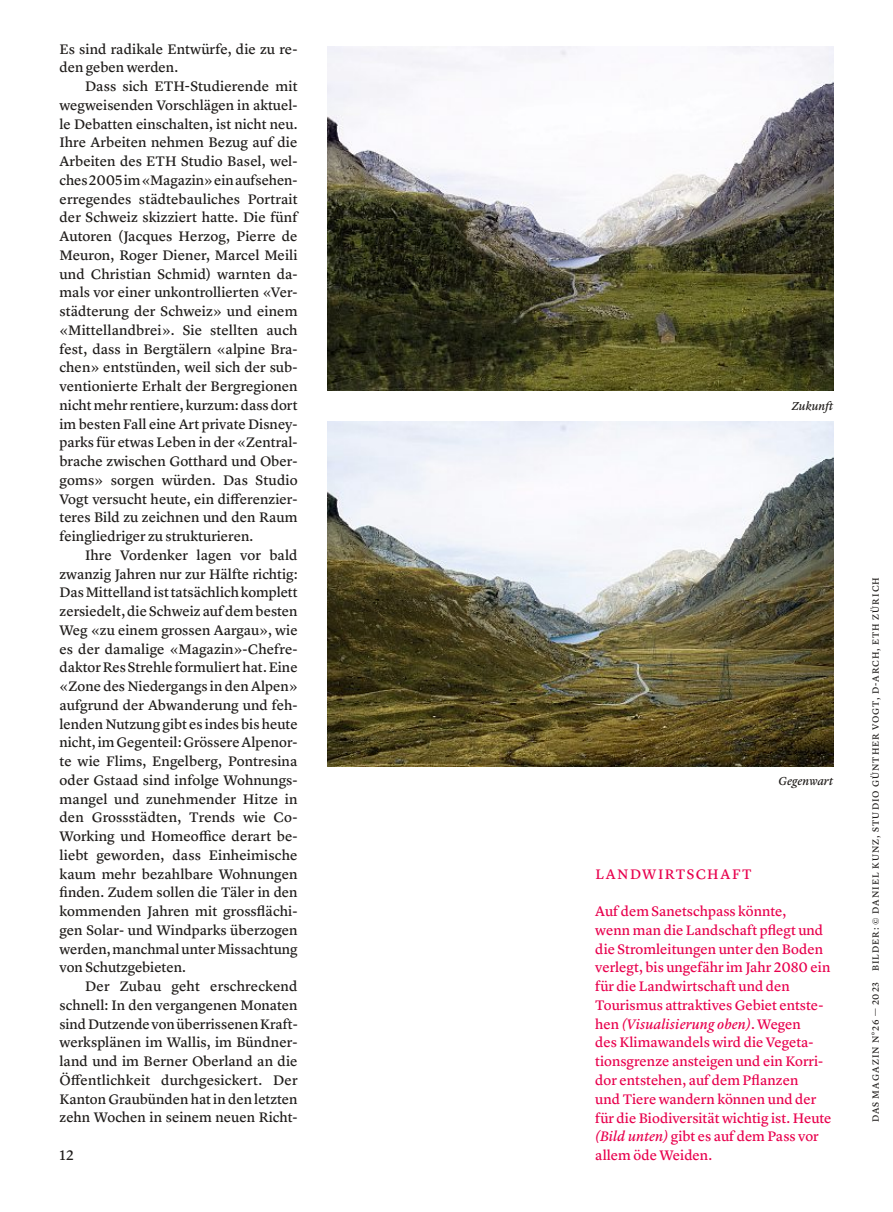
<style>
.page{position:relative;width:893px;height:1212px;background:#fff}
.page>*{position:absolute;margin:0;border:0;box-sizing:border-box;transform-origin:0 0}
.t1{font:14.4px/18.8px "Lyon Text Regular No.2 OV BIDONU";color:#1f1c1a;text-align:justify}
.t2{font:14.4px/18.8px "Lyon Text Regular No.2 OV BIDONU";color:#e8004d}
.t3{font:14.4px "Lyon Text Regular No.2 Italic OV BIDONV";letter-spacing:.005em;color:#e8004d}
.t4{font:14.4px "Lyon Text Regular No.2 OV BIDONU";letter-spacing:.105em;color:#e8004d}
.t5{font:12px "Lyon Text Regular No.2 Italic OV BIDONV";letter-spacing:.005em;color:#1f1c1a}
.t6{font:9.3px "Lyon Text Regular No.2 OV BIDONU";letter-spacing:.115em;color:#1f1c1a}
.s1{font-family:"Lyon Text Regular No.2 OV BIDONU"}
.s2{font-family:"Lyon Text Regular No.2 Italic OV BIDONV"}
</style>
<div class="page">
<img style="left:327px;top:47px;width:506px;height:344px">
<img style="left:327px;top:422px;width:506px;height:344px">
<p class="t1" style="left:60px;top:39px;width:240px">Es sind radikale Entwürfe, die zu re&shy;den geben werden.</p>
<p class="t1" style="left:60px;top:77px;width:240px;text-indent:26px">Dass sich ETH-Studierende mit wegweisenden Vorschlägen in aktuel&shy;le Debatten einschalten, ist nicht neu.<br>Ihre Arbeiten nehmen Bezug auf die Arbeiten des ETH Studio Basel, wel&shy;ches2005im«Magazin»einaufsehen&shy;erregendes städtebauliches Portrait der Schweiz skizziert hatte. Die fünf Autoren (Jacques Herzog, Pierre de Meuron, Roger Diener, Marcel Meili und Christian Schmid) warnten da&shy;mals vor einer unkontrollierten «Ver&shy;städterung der Schweiz» und einem «Mittellandbrei». Sie stellten auch fest, dass in Bergtälern «alpine Bra&shy;chen» entstünden, weil sich der sub&shy;ventionierte Erhalt der Bergregionen nichtmehrrentiere, kurzum:dassdort im besten Fall eine Art private Disney&shy;parks für etwas Leben in der «Zentral&shy;brache zwischen Gotthard und Ober&shy;goms» sorgen würden. Das Studio Vogt versucht heute, ein differenzier&shy;teres Bild zu zeichnen und den Raum feingliedriger zu strukturieren.</p>
<p class="t1" style="left:60px;top:545px;width:240px;text-indent:26px">Ihre Vordenker lagen vor bald zwanzig Jahren nur zur Hälfte richtig:<br>DasMittellandisttatsächlichkomplett zersiedelt,dieSchweizaufdembesten Weg «zu einem grossen Aargau», wie es der damalige «Magazin»-Chefre&shy;daktorResStrehleformulierthat.Eine «Zone des Niedergangs in den Alpen» aufgrund der Abwanderung und feh&shy;lenden Nutzung gibt es indes bis heute nicht,imGegenteil:GrössereAlpenor&shy;te wie Flims, Engelberg, Pontresina oder Gstaad sind infolge Wohnungs&shy;mangel und zunehmender Hitze in den Grossstädten, Trends wie Co-Working und Homeoffice derart be&shy;liebt geworden, dass Einheimische kaum mehr bezahlbare Wohnungen finden. Zudem sollen die Täler in den kommenden Jahren mit grossflächi&shy;gen Solar- und Windparks überzogen werden,manchmalunterMissachtung von Schutzgebieten.</p>
<p class="t1" style="left:60px;top:977px;width:240px;text-indent:26px">Der Zubau geht erschreckend schnell: In den vergangenen Monaten sindDutzendevonüberrissenenKraft&shy;werksplänen im Wallis, im Bündner&shy;land und im Berner Oberland an die Öffentlichkeit durchgesickert. Der Kanton Graubünden hat in den letzten zehn Wochen in seinem neuen Richt-</p>
<p class="t1" style="left:60px;top:1145px;width:15px">12</p>
<p class="t5" style="left:792px;top:399px;width:43px">Zukunft</p>
<p class="t5" style="left:778px;top:774px;width:56px">Gegenwart</p>
<p class="t4" style="left:595px;top:865px;width:158px">LANDWIRTSCHAFT</p>
<p class="t2" style="left:595px;top:902px;width:237px">Auf dem Sanetschpass könnte,<br>wenn man die Landschaft pflegt und die Stromleitungen unter den Boden verlegt, bis ungefähr im Jahr 2080 ein für die Landwirtschaft und den Tourismus attraktives Gebiet entste-</p>
<p class="t3" style="left:595px;top:1015px;width:207px"><span class="s1">hen</span> (Visualisierung oben)<span class="s1">. Wegen</span></p>
<p class="t2" style="left:595px;top:1033px;width:238px">des Klimawandels wird die Vegeta&shy;tionsgrenze ansteigen und ein Korri&shy;dor entstehen, auf dem Pflanzen<br>und Tiere wandern können und der für die Biodiversität wichtig ist. Heute <span class="s2">(Bild unten)</span>gibt es auf dem Pass vor allem öde Weiden.</p>
<p class="t6" style="left:870px;top:1122px;width:547px;rotate:-90deg">DAS MAGAZIN N°26 — 2023 BILDER: © DANIEL KUNZ, STUDIO GÜNTHER VOGT, D-ARCH, ETH ZÜRICH</p>
</div>
